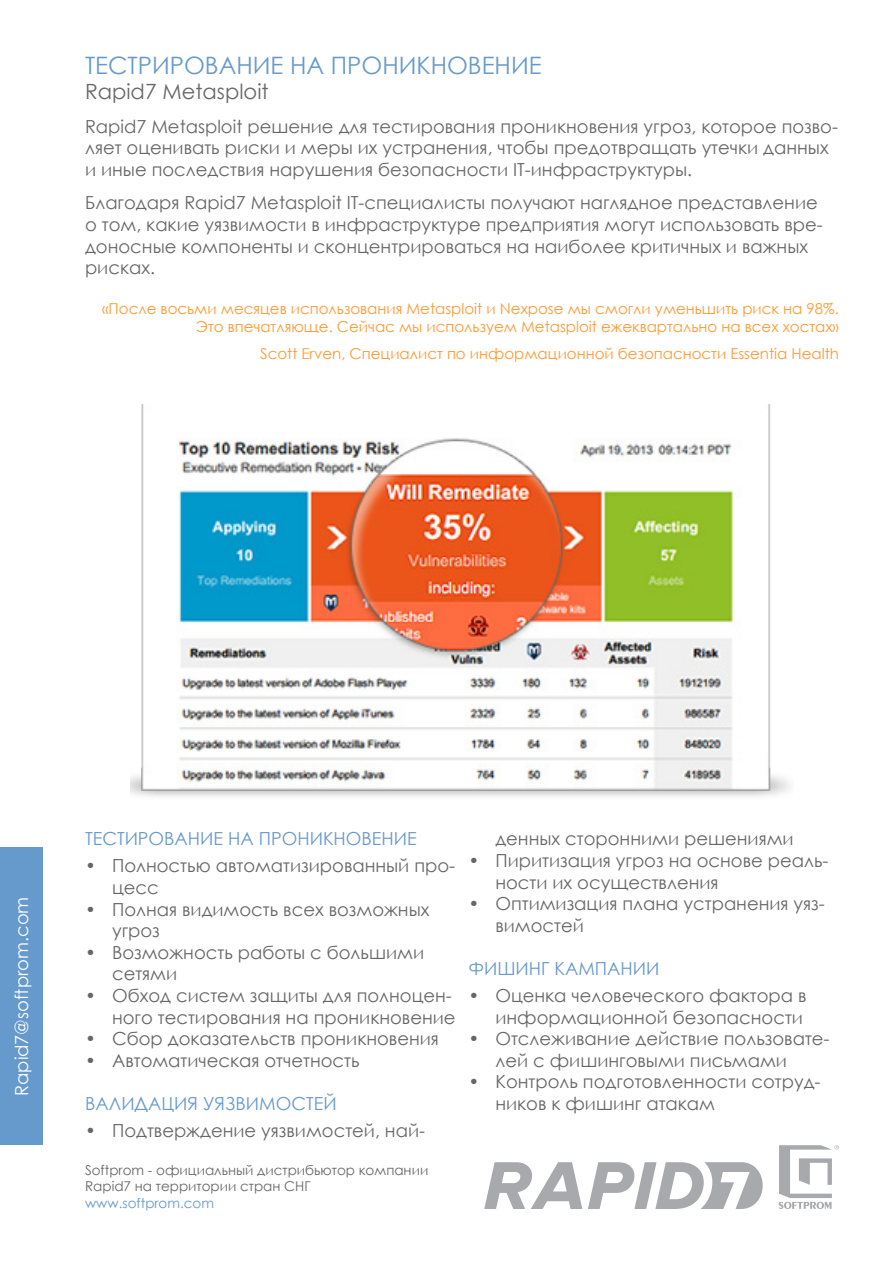
<style>
.page{position:relative;width:893px;height:1263px;background:#fff}
.page>*{position:absolute;margin:0;border:0;box-sizing:border-box;transform-origin:0 0}
.t1{font:24px "Century Gothic";color:#69c}
.t2{font:21px "Century Gothic";color:#666}
.t3{font:18px/21.6px "Century Gothic";color:#666}
.t4{font:18px "Century Gothic";color:#69c}
.t5{font:18px "Century Gothic";color:#fff}
.t6{font:15px/18px "Century Gothic";color:#f93;text-align:right}
.t7{font:13.5px/16.2px "Century Gothic";color:#666}
.t8{font:13.5px "Century Gothic";color:#69c}
</style>
<div class="page">
<svg style="left:778px;top:1145px;width:61px;height:64px"></svg>
<div style="left:0;top:847px;width:43px;height:298px;background:#69c"></div>
<img style="left:131px;top:405px;width:659px;height:392px">
<svg style="left:484px;top:1162px;width:98px;height:47px"></svg>
<svg style="left:588px;top:1162px;width:175px;height:47px"></svg>
<p class="t1" style="left:85px;top:49px;width:458px">ТЕСТРИРОВАНИЕ НА ПРОНИКНОВЕНИЕ</p>
<p class="t2" style="left:85px;top:77px;width:185px">Rapid7 Metasploit</p>
<p class="t3" style="left:85px;top:115px;width:754px">Rapid7 Metasploit решение для тестирования проникновения угроз, которое позво&shy;ляет оценивать риски и меры их устранения, чтобы предотвращать утечки данных и иные последствия нарушения безопасности IT-инфраструктуры.</p>
<p class="t3" style="left:85px;top:192px;width:739px">Благодаря Rapid7 Metasploit IT-специалисты получают наглядное представление о том, какие уязвимости в инфраструктуре предприятия могут использовать вре&shy;доносные компоненты и сконцентрироваться на наиболее критичных и важных рисках.</p>
<p class="t6" style="left:102px;top:299px;width:738px">«После восьми месяцев использования Metasploit и Nexpose мы смогли уменьшить риск на 98%.<br>Это впечатляюще. Сейчас мы используем Metasploit ежеквартально на всех хостах»</p>
<p class="t6" style="left:260px;top:344px;width:580px">Scott Erven, Специалист по информационной безопасности Essentia Health</p>
<p class="t5" style="left:9px;top:1096px;width:201px;rotate:-90deg">Rapid7@softprom.com</p>
<p class="t4" style="left:85px;top:826px;width:333px">ТЕСТИРОВАНИЕ НА ПРОНИКНОВЕНИЕ</p>
<p class="t3" style="left:112px;top:855px;width:345px;text-indent:-27px">• Полностью автоматизированный про&shy;цесс</p>
<p class="t3" style="left:112px;top:898px;width:319px;text-indent:-27px">• Полная видимость всех возможных угроз</p>
<p class="t3" style="left:112px;top:941px;width:314px;text-indent:-27px">• Возможность работы с большими сетями</p>
<p class="t3" style="left:85px;top:984px;width:372px;text-align:right">• Обход систем защиты для полноцен&shy;ного тестирования на проникновение</p>
<p class="t3" style="left:85px;top:1028px;width:355px">• Сбор доказательств проникновения</p>
<p class="t3" style="left:85px;top:1049px;width:276px">• Автоматическая отчетность</p>
<p class="t4" style="left:85px;top:1091px;width:253px">ВАЛИДАЦИЯ УЯЗВИМОСТЕЙ</p>
<p class="t3" style="left:85px;top:1119px;width:342px">• Подтверждение уязвимостей, най-</p>
<p class="t7" style="left:85px;top:1162px;width:345px">Softprom - официальный дистрибьютор компании<br>Rapid7 на территории стран СНГ</p>
<p class="t8" style="left:85px;top:1193px;width:131px">www.softprom.com</p>
<p class="t3" style="left:495px;top:828px;width:300px">денных сторонними решениями</p>
<p class="t3" style="left:495px;top:849px;width:335px;text-indent:-27px">• Пиритизация угроз на основе реаль&shy;ности их осуществления</p>
<p class="t3" style="left:495px;top:893px;width:331px;text-indent:-27px">• Оптимизация плана устранения уяз&shy;вимостей</p>
<p class="t4" style="left:468px;top:956px;width:193px">ФИШИНГ КАМПАНИИ</p>
<p class="t3" style="left:468px;top:984px;width:340px;text-align:right">• Оценка человеческого фактора в информационной безопасности</p>
<p class="t3" style="left:495px;top:1028px;width:336px;text-indent:-27px">• Отслеживание действие пользовате&shy;лей с фишинговыми письмами</p>
<p class="t3" style="left:495px;top:1071px;width:327px;text-indent:-27px">• Контроль подготовленности сотруд&shy;ников к фишинг атакам</p>
</div>
